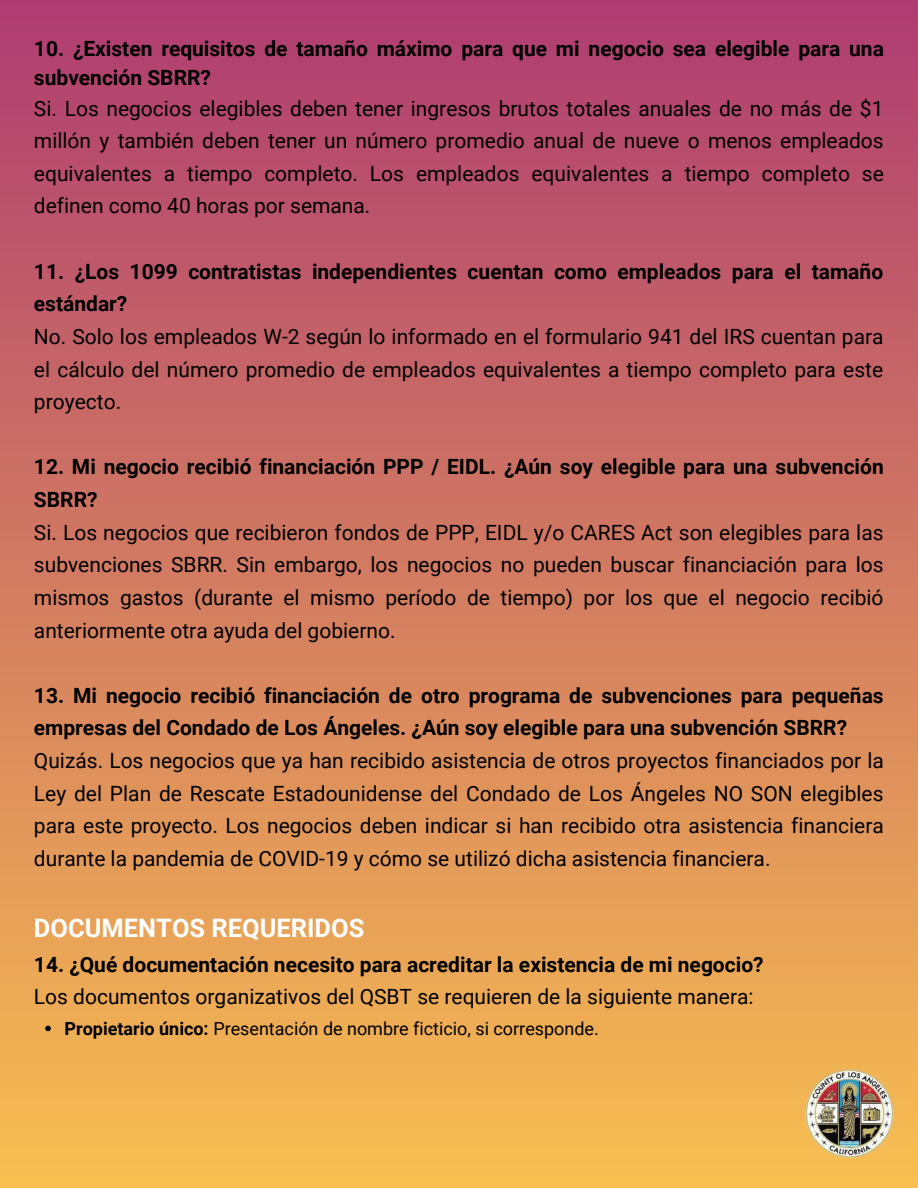
<style>
.page{position:relative;width:918px;height:1188px;background:#fff}
.page>*{position:absolute;margin:0;border:0;box-sizing:border-box;transform-origin:0 0}
.t1{font:700 25.5px "Roboto";color:#fff}
.t2{font:21px/32.7px "Roboto";color:#000;text-align:justify}
.t3{font:700 21px/32.7px "Roboto";color:#000}
.t4{font:18px "Roboto";color:#000}
.s1{font-weight:700}
</style>
<div class="page">
<div style="left:0;top:0;width:918px;height:1188px;background:linear-gradient(to bottom,#ae3c72,#f8bf50)"></div>
<img style="left:805px;top:1070px;width:89px;height:88px;border-radius:50%">
<svg style="left:45px;top:1026px;width:6px;height:5px"></svg>
<p class="t3" style="left:34px;top:34px;width:852px;line-height:29.2px">10. ¿Existen requisitos de tamaño máximo para que mi negocio sea elegible para una subvención SBRR?</p>
<p class="t2" style="left:34px;top:92px;width:851px">Si. Los negocios elegibles deben tener ingresos brutos totales anuales de no más de $1 millón y también deben tener un número promedio anual de nueve o menos empleados equivalentes a tiempo completo. Los empleados equivalentes a tiempo completo se definen como 40 horas por semana.</p>
<p class="t3" style="left:34px;top:255px;width:851px">11. ¿Los 1099 contratistas independientes cuentan como empleados para el tamaño estándar?</p>
<p class="t2" style="left:34px;top:320px;width:851px">No. Solo los empleados W-2 según lo informado en el formulario 941 del IRS cuentan para el cálculo del número promedio de empleados equivalentes a tiempo completo para este proyecto.</p>
<p class="t3" style="left:34px;top:451px;width:851px">12. Mi negocio recibió financiación PPP / EIDL. ¿Aún soy elegible para una subvención<br>SBRR?</p>
<p class="t2" style="left:34px;top:516px;width:851px">Si. Los negocios que recibieron fondos de PPP, EIDL y/o CARES Act son elegibles para las subvenciones SBRR. Sin embargo, los negocios no pueden buscar financiación para los mismos gastos (durante el mismo período de tiempo) por los que el negocio recibió anteriormente otra ayuda del gobierno.</p>
<p class="t3" style="left:34px;top:679px;width:851px">13. Mi negocio recibió financiación de otro programa de subvenciones para pequeñas empresas del Condado de Los Ángeles. ¿Aún soy elegible para una subvención SBRR?</p>
<p class="t2" style="left:34px;top:745px;width:851px">Quizás. Los negocios que ya han recibido asistencia de otros proyectos financiados por la Ley del Plan de Rescate Estadounidense del Condado de Los Ángeles NO SON elegibles para este proyecto. Los negocios deben indicar si han recibido otra asistencia financiera durante la pandemia de COVID-19 y cómo se utilizó dicha asistencia financiera.</p>
<p class="t1" style="left:34px;top:913px;width:332px">DOCUMENTOS REQUERIDOS</p>
<p class="t3" style="left:34px;top:948px;width:731px">14. ¿Qué documentación necesito para acreditar la existencia de mi negocio?</p>
<p class="t2" style="left:34px;top:981px;width:721px">Los documentos organizativos del QSBT se requieren de la siguiente manera:</p>
<p class="t4" style="left:65px;top:1018px;width:536px"><span class="s1">Propietario único:</span> Presentación de nombre ficticio, si corresponde.</p>
</div>
